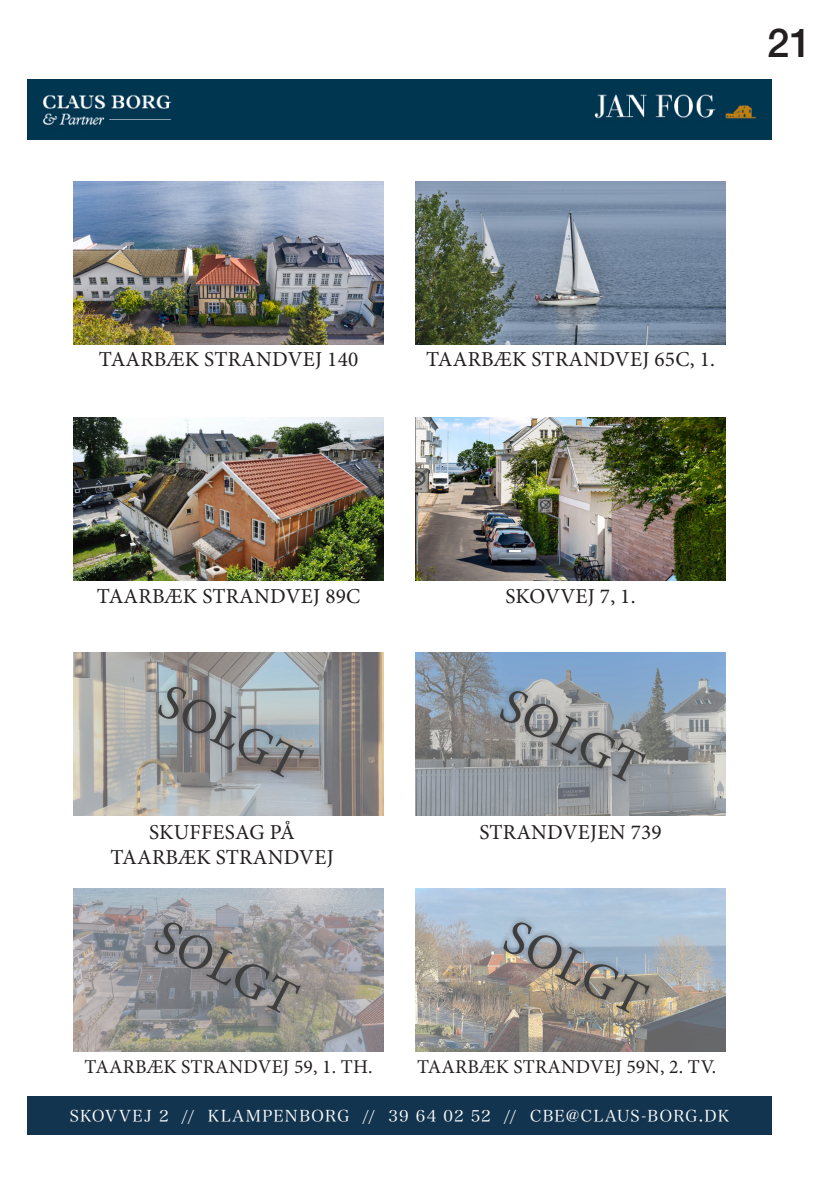
<style>
.page{position:relative;width:840px;height:1191px;background:#fff}
.page>*{position:absolute;margin:0;border:0;box-sizing:border-box;transform-origin:0 0}
.t1{font:49.6px "Minion Pro";color:#3e3e3f}
.t2{font:500 40px "Helvetica Neue LT Std";color:#231f20}
.t3{font:21.2px/25.6px "Minion Pro";letter-spacing:.01em;color:#231f20;text-align:center}
.t4{font:19.6px "Minion Pro";letter-spacing:.01em;color:#231f20}
.t5{font:16px "Hira Min Pro N W3";letter-spacing:.065em;color:#fff}
</style>
<div class="page">
<img style="left:73px;top:182px;width:310px;height:162px">
<img style="left:415px;top:182px;width:310px;height:162px">
<div style="left:73px;top:887px;width:311px;height:166px;background:#231f20;opacity:.45"></div>
<img style="left:415px;top:888px;width:310px;height:163px">
<div style="left:73px;top:651px;width:311px;height:166px;background:#231f20;opacity:.45"></div>
<div style="left:414px;top:651px;width:312px;height:166px;background:#231f20;opacity:.45"></div>
<img style="left:415px;top:417px;width:310px;height:163px">
<img style="left:73px;top:417px;width:310px;height:163px">
<div style="left:27px;top:79px;width:744px;height:61px;background:#003650"></div>
<div style="left:27px;top:1096px;width:744px;height:39px;background:#13344e"></div>
<svg style="left:491px;top:680px;width:161px;height:111px;background:#959da3"></svg>
<svg style="left:149px;top:676px;width:162px;height:111px;background:#9b9fa2"></svg>
<svg style="left:146px;top:912px;width:161px;height:110px;background:#8f8f91"></svg>
<svg style="left:495px;top:912px;width:161px;height:110px;background:#a4a6a6"></svg>
<h2 class="t2" style="left:766px;top:19px;width:46px">21</h2>
<p class="t3" style="left:99px;top:347px;width:261px">TAARBÆK STRANDVEJ 140</p>
<p class="t3" style="left:426px;top:347px;width:290px">TAARBÆK STRANDVEJ 65C, 1.</p>
<p class="t3" style="left:97px;top:583px;width:265px">TAARBÆK STRANDVEJ 89C</p>
<p class="t3" style="left:505px;top:583px;width:131px">SKOVVEJ 7, 1.</p>
<p class="t1" style="left:176px;top:668px;width:154px;rotate:27deg">SOLGT</p>
<p class="t1" style="left:518px;top:672px;width:154px;rotate:27deg">SOLGT</p>
<p class="t3" style="left:110px;top:819px;width:225px">SKUFFESAG PÅ<br>TAARBÆK STRANDVEJ</p>
<p class="t3" style="left:479px;top:819px;width:184px">STRANDVEJEN 739</p>
<p class="t1" style="left:173px;top:903px;width:154px;rotate:27deg">SOLGT</p>
<p class="t1" style="left:522px;top:903px;width:154px;rotate:27deg">SOLGT</p>
<p class="t4" style="left:85px;top:1054px;width:289px">TAARBÆK STRANDVEJ 59, 1. TH.</p>
<p class="t4" style="left:417px;top:1054px;width:300px">TAARBÆK STRANDVEJ 59N, 2. TV.</p>
<p class="t5" style="left:70px;top:1102px;width:660px">SKOVVEJ 2 // KLAMPENBORG // 39 64 02 52 // CBE@CLAUS-BORG.DK</p>
</div>
